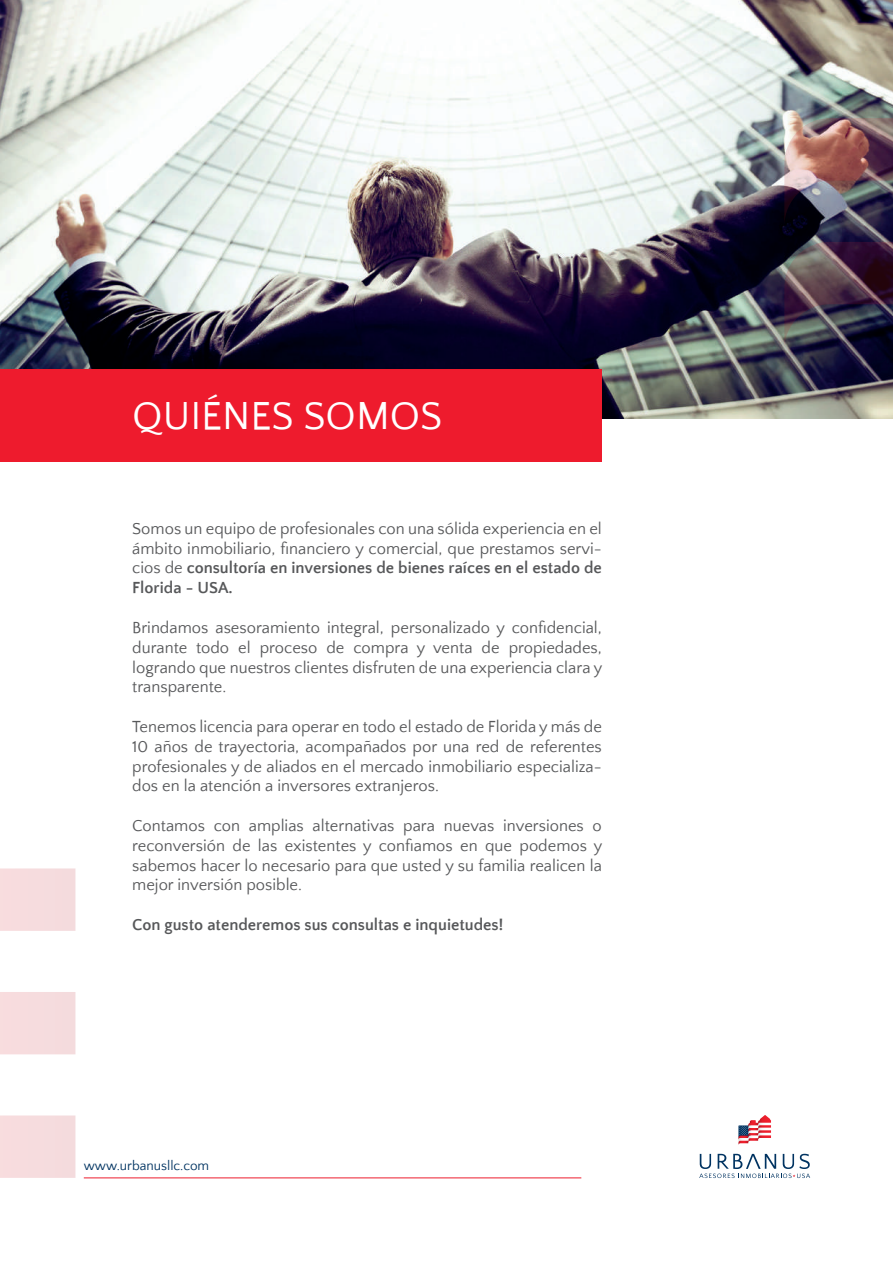
<style>
.page{position:relative;width:893px;height:1263px;background:#fff}
.page>*{position:absolute;margin:0;border:0;box-sizing:border-box;transform-origin:0 0}
.t1{font:40.2px "Quattrocento Sans";color:#fff}
.t2{font:16.5px/19.8px "Quattrocento Sans";color:#57585a;text-align:justify}
.t3{font:700 16.5px "Quattrocento Sans";color:#57585a}
.t4{font:13.5px "Quattrocento Sans";color:#003361}
.s1{font-weight:700}
</style>
<div class="page">
<img style="left:0;top:0;width:893px;height:419px">
<hr style="left:84px;top:1177px;width:497px;height:1px;background:#ed1d2e">
<svg style="left:738px;top:1115px;width:33px;height:30px"></svg>
<svg style="left:699px;top:1154px;width:111px;height:24px"></svg>
<div style="left:0;top:868px;width:75px;height:63px;background:#f6dcde"></div>
<div style="left:0;top:992px;width:75px;height:63px;background:#f6dcde"></div>
<div style="left:0;top:1115px;width:75px;height:63px;background:#f6dcde"></div>
<img style="left:784px;top:118px;width:109px;height:108px">
<svg style="left:784px;top:242px;width:109px;height:108px;background:#433546"></svg>
<div style="left:0;top:369px;width:602px;height:93px;background:#ee1b2d"></div>
<h1 class="t1" style="left:132px;top:394px;width:312px">QUIÉNES SOMOS</h1>
<p class="t2" style="left:132px;top:519px;width:471px">Somos un equipo de profesionales con una sólida experiencia en el ámbito inmobiliario, financiero y comercial, que prestamos servi&shy;cios de <span class="s1">consultoría en inversiones de bienes raíces en el estado de Florida - USA.</span></p>
<p class="t2" style="left:132px;top:618px;width:472px">Brindamos asesoramiento integral, personalizado y confidencial, durante todo el proceso de compra y venta de propiedades, logrando que nuestros clientes disfruten de una experiencia clara y transparente.</p>
<p class="t2" style="left:132px;top:717px;width:471px">Tenemos licencia para operar en todo el estado de Florida y más de 10 años de trayectoria, acompañados por una red de referentes profesionales y de aliados en el mercado inmobiliario especializa&shy;dos en la atención a inversores extranjeros.</p>
<p class="t2" style="left:132px;top:816px;width:472px">Contamos con amplias alternativas para nuevas inversiones o reconversión de las existentes y confiamos en que podemos y sabemos hacer lo necesario para que usted y su familia realicen la mejor inversión posible.</p>
<p class="t3" style="left:132px;top:916px;width:372px">Con gusto atenderemos sus consultas e inquietudes!</p>
<p class="t4" style="left:84px;top:1158px;width:127px">www.urbanusllc.com</p>
</div>
